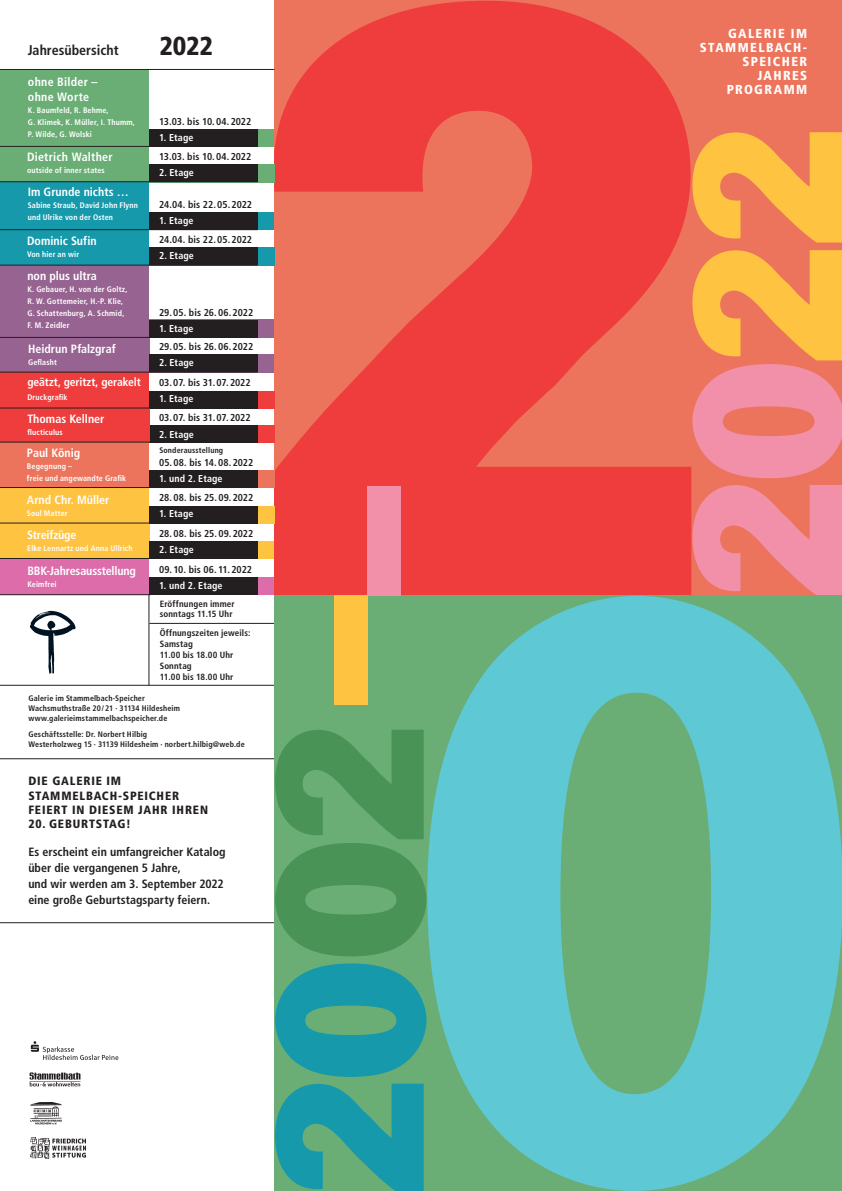
<style>
.page{position:relative;width:842px;height:1191px;background:#fff}
.page>*{position:absolute;margin:0;border:0;box-sizing:border-box;transform-origin:0 0}
.t1{font:800 203.4px "Hamburg";color:#f290aa}
.t2{font:800 202.2px "Hamburg";color:#1599ab}
.t3{font:900 condensed 26px "Frutiger LT Std";color:#231f20}
.t4{font:700 condensed 14px "Frutiger LT Std";color:#231f20}
.t5{font:900 condensed 13px/14px "Frutiger LT Std";letter-spacing:.11em;color:#fff;text-align:right}
.t6{font:700 condensed 12px "Frutiger LT Std";color:#fff}
.t7{font:700 condensed 12px/16px "Frutiger LT Std";color:#231f20}
.t8{font:900 condensed 12px/14.4px "Frutiger LT Std";letter-spacing:.07em;color:#231f20}
.t9{font:700 condensed 12px/14.4px "Frutiger LT Std";letter-spacing:.02em;color:#fff}
.t10{font:700 condensed 11.6px "Frutiger LT Std";letter-spacing:-.01em;color:#fff}
.t11{font:700 condensed 10px "Frutiger LT Std";color:#231f20}
.t12{font:700 condensed 10px "Frutiger LT Std";letter-spacing:.01em;color:#fff}
.t13{font:700 condensed 9px/10.8px "Frutiger LT Std";letter-spacing:.015em;color:#231f20}
.t14{font:700 condensed 8px/12px "Frutiger LT Std";letter-spacing:.02em;color:#fff}
.t15{font:700 condensed 8px/10px "Frutiger LT Std";letter-spacing:.015em;color:#231f20}
.s1{color:#499357}
.s2{color:#fec340}
</style>
<div class="page">
<div style="left:146px;top:320px;width:129px;height:18px;background:#976391"></div>
<div style="left:146px;top:541px;width:129px;height:18px;background:#fec340"></div>
<div style="left:146px;top:577px;width:128px;height:18px;background:#dc6caa"></div>
<hr style="left:149px;top:623px;width:125px;height:1px;background:#231f20">
<div style="left:0;top:546px;width:149px;height:48px;background:#dc6caa"></div>
<img style="left:29px;top:610px;width:47px;height:64px">
<div style="left:148px;top:129px;width:126px;height:18px;background:#6aae76"></div>
<div style="left:149px;top:212px;width:125px;height:18px;background:#1599ab"></div>
<div style="left:146px;top:354px;width:128px;height:18px;background:#976391"></div>
<div style="left:149px;top:129px;width:109px;height:17px;background:#231f20"></div>
<hr style="left:0;top:685px;width:274px;height:1px;background:#231f20">
<hr style="left:0;top:758px;width:274px;height:1px;background:#231f20">
<hr style="left:0;top:922px;width:274px;height:1px;background:#231f20">
<hr style="left:148px;top:594px;width:1px;height:91px;background:#231f20">
<div style="left:274px;top:0;width:568px;height:595px;background:#ed745c"></div>
<svg style="left:274px;top:1px;width:417px;height:594px;fill:#ee3d3c"></svg>
<div style="left:274px;top:595px;width:568px;height:596px;background:#6aae76"></div>
<div style="left:367px;top:486px;width:33px;height:109px;background:#f290aa"></div>
<div style="left:334px;top:595px;width:33px;height:110px;background:#fec340"></div>
<svg style="left:427px;top:596px;width:414px;height:594px;fill:#5ec8d4"></svg>
<svg style="left:841px;top:844px;width:1px;height:95px"></svg>
<div style="left:148px;top:506px;width:126px;height:17px;background:#fec340"></div>
<div style="left:145px;top:470px;width:129px;height:18px;background:#ed745c"></div>
<div style="left:146px;top:425px;width:128px;height:18px;background:#ee3d3c"></div>
<div style="left:146px;top:391px;width:128px;height:17px;background:#ee3d3c"></div>
<div style="left:0;top:265px;width:149px;height:72px;background:#976391"></div>
<div style="left:0;top:337px;width:149px;height:36px;background:#976391"></div>
<div style="left:0;top:69px;width:149px;height:78px;background:#6aae76"></div>
<div style="left:0;top:180px;width:149px;height:85px;background:#1599ab"></div>
<div style="left:0;top:522px;width:149px;height:37px;background:#fec340"></div>
<div style="left:149px;top:164px;width:125px;height:18px;background:#6aae76"></div>
<div style="left:149px;top:247px;width:125px;height:19px;background:#1599ab"></div>
<div style="left:0;top:146px;width:149px;height:35px;background:#6aae76"></div>
<div style="left:149px;top:164px;width:109px;height:17px;background:#231f20"></div>
<div style="left:149px;top:212px;width:109px;height:17px;background:#231f20"></div>
<div style="left:149px;top:247px;width:109px;height:18px;background:#231f20"></div>
<div style="left:149px;top:320px;width:109px;height:17px;background:#231f20"></div>
<div style="left:149px;top:354px;width:109px;height:18px;background:#231f20"></div>
<div style="left:149px;top:391px;width:109px;height:17px;background:#231f20"></div>
<div style="left:149px;top:425px;width:109px;height:18px;background:#231f20"></div>
<div style="left:149px;top:470px;width:109px;height:18px;background:#231f20"></div>
<div style="left:149px;top:506px;width:109px;height:17px;background:#231f20"></div>
<div style="left:149px;top:541px;width:109px;height:18px;background:#231f20"></div>
<div style="left:149px;top:577px;width:109px;height:18px;background:#231f20"></div>
<div style="left:0;top:373px;width:149px;height:35px;background:#ee3d3c"></div>
<div style="left:0;top:408px;width:149px;height:34px;background:#ee3d3c"></div>
<div style="left:0;top:442px;width:149px;height:46px;background:#ed745c"></div>
<div style="left:0;top:487px;width:149px;height:35px;background:#fec340"></div>
<hr style="left:0;top:407px;width:258px;height:1px;background:#231f20">
<hr style="left:0;top:441px;width:258px;height:1px;background:#231f20">
<hr style="left:0;top:522px;width:258px;height:1px;background:#231f20">
<hr style="left:0;top:558px;width:258px;height:1px;background:#231f20">
<hr style="left:0;top:594px;width:151px;height:1px;background:#231f20">
<hr style="left:0;top:487px;width:258px;height:1px;background:#231f20">
<hr style="left:0;top:265px;width:258px;height:1px;background:#231f20">
<hr style="left:0;top:337px;width:258px;height:1px;background:#231f20">
<hr style="left:0;top:181px;width:258px;height:1px;background:#231f20">
<hr style="left:0;top:146px;width:258px;height:1px;background:#231f20">
<hr style="left:0;top:229px;width:258px;height:1px;background:#231f20">
<hr style="left:0;top:371px;width:258px;height:1px;background:#231f20">
<hr style="left:0;top:69px;width:274px;height:1px;background:#231f20">
<img style="left:30px;top:1137px;width:55px;height:21px">
<img style="left:30px;top:1102px;width:32px;height:22px">
<svg style="left:31px;top:1041px;width:87px;height:19px"></svg>
<img style="left:29px;top:1072px;width:52px;height:15px">
<h3 class="t4" style="left:28px;top:42px;width:92px">Jahresübersicht</h3>
<h3 class="t3" style="left:159px;top:30px;width:55px">2022</h3>
<h3 class="t9" style="left:28px;top:75px;width:71px">ohne Bilder – ohne Worte</h3>
<p class="t14" style="left:28px;top:104px;width:109px">K. Baumfeld, R. Behme,<br>G. Klimek, K. Müller, I. Thumm,<br>P. Wilde, G. Wolski</p>
<h3 class="t9" style="left:27px;top:150px;width:87px">Dietrich Walther</h3>
<p class="t14" style="left:27px;top:165px;width:79px">outside of inner states</p>
<h3 class="t6" style="left:28px;top:185px;width:103px">Im Grunde nichts …</h3>
<p class="t14" style="left:28px;top:199px;width:112px">Sabine Straub, David John Flynn und Ulrike von der Osten</p>
<h3 class="t6" style="left:27px;top:234px;width:71px">Dominic Sufin</h3>
<p class="t14" style="left:27px;top:248px;width:54px">Von hier an wir</p>
<h3 class="t6" style="left:27px;top:269px;width:71px">non plus ultra</h3>
<p class="t14" style="left:27px;top:284px;width:102px">K. Gebauer, H. von der Goltz,<br>R. W. Gottemeier, H.-P. Klie,<br>G. Schattenburg, A. Schmid,<br>F. M. Zeidler</p>
<h3 class="t6" style="left:28px;top:342px;width:89px">Heidrun Pfalzgraf</h3>
<p class="t14" style="left:28px;top:356px;width:30px">Geflasht</p>
<h3 class="t10" style="left:27px;top:375px;width:115px">geätzt, geritzt, gerakelt</h3>
<p class="t14" style="left:27px;top:392px;width:42px">Druckgrafik</p>
<h3 class="t6" style="left:27px;top:412px;width:79px">Thomas Kellner</h3>
<p class="t14" style="left:27px;top:426px;width:37px">flucticulus</p>
<h3 class="t6" style="left:27px;top:446px;width:55px">Paul König</h3>
<p class="t14" style="left:27px;top:461px;width:101px">Begegnung –<br>freie und angewandte Grafik</p>
<h3 class="t6" style="left:27px;top:492px;width:84px">Arnd Chr. Müller</h3>
<p class="t14" style="left:27px;top:507px;width:42px">Soul Matter</p>
<h3 class="t6" style="left:27px;top:528px;width:51px">Streifzüge</h3>
<p class="t14" style="left:27px;top:542px;width:107px">Elke Lennartz und Anna Ullrich</p>
<h3 class="t6" style="left:27px;top:564px;width:110px">BBK-Jahresausstellung</h3>
<p class="t14" style="left:27px;top:578px;width:31px">Keimfrei</p>
<p class="t11" style="left:159px;top:116px;width:94px">13.03. bis 10.04.2022</p>
<p class="t12" style="left:159px;top:132px;width:36px">1. Etage</p>
<p class="t11" style="left:159px;top:150px;width:94px">13.03. bis 10.04.2022</p>
<p class="t12" style="left:159px;top:166px;width:36px">2. Etage</p>
<p class="t11" style="left:159px;top:198px;width:95px">24.04. bis 22.05.2022</p>
<p class="t12" style="left:159px;top:214px;width:36px">1. Etage</p>
<p class="t11" style="left:159px;top:233px;width:95px">24.04. bis 22.05.2022</p>
<p class="t12" style="left:159px;top:249px;width:36px">2. Etage</p>
<p class="t11" style="left:159px;top:306px;width:96px">29.05. bis 26.06.2022</p>
<p class="t12" style="left:159px;top:322px;width:36px">1. Etage</p>
<p class="t11" style="left:159px;top:340px;width:96px">29.05. bis 26.06.2022</p>
<p class="t12" style="left:159px;top:356px;width:36px">2. Etage</p>
<p class="t11" style="left:159px;top:376px;width:93px">03.07. bis 31.07.2022</p>
<p class="t12" style="left:159px;top:392px;width:36px">1. Etage</p>
<p class="t11" style="left:159px;top:412px;width:93px">03.07. bis 31.07.2022</p>
<p class="t12" style="left:159px;top:428px;width:36px">2. Etage</p>
<p class="t15" style="left:159px;top:445px;width:65px">Sonderausstellung</p>
<p class="t11" style="left:159px;top:457px;width:96px">05.08. bis 14.08.2022</p>
<p class="t12" style="left:159px;top:473px;width:65px">1. und 2. Etage</p>
<p class="t11" style="left:159px;top:492px;width:96px">28.08. bis 25.09.2022</p>
<p class="t12" style="left:159px;top:508px;width:36px">1. Etage</p>
<p class="t11" style="left:159px;top:527px;width:96px">28.08. bis 25.09.2022</p>
<p class="t12" style="left:159px;top:543px;width:36px">2. Etage</p>
<p class="t11" style="left:159px;top:564px;width:94px">09.10. bis 06.11.2022</p>
<p class="t12" style="left:159px;top:580px;width:65px">1. und 2. Etage</p>
<p class="t13" style="left:160px;top:598px;width:76px">Eröffnungen immer sonntags 11.15 Uhr</p>
<p class="t13" style="left:160px;top:628px;width:92px">Öffnungszeiten jeweils:<br>Samstag<br>11.00 bis 18.00 Uhr<br>Sonntag<br>11.00 bis 18.00 Uhr</p>
<p class="t15" style="left:29px;top:693px;width:153px">Galerie im Stammelbach-Speicher<br>Wachsmuthstraße 20/21 · 31134 Hildesheim www.galerieimstammelbachspeicher.de</p>
<p class="t15" style="left:29px;top:729px;width:218px">Geschäftsstelle: Dr. Norbert Hilbig<br>Westerholzweg 15 · 31139 Hildesheim · norbert.hilbig@web.de</p>
<h3 class="t8" style="left:28px;top:773px;width:181px">DIE GALERIE IM<br>STAMMELBACH-SPEICHER<br>FEIERT IN DIESEM JAHR IHREN</h3>
<h3 class="t8" style="left:28px;top:817px;width:104px">20. GEBURTSTAG!</h3>
<h3 class="t7" style="left:28px;top:844px;width:199px">Es erscheint ein umfangreicher Katalog über die vergangenen 5 Jahre,<br>und wir werden am 3. September 2022 eine große Geburtstagsparty feiern.</h3>
<h2 class="t2" style="left:226px;top:1199px;width:477px;rotate:-90deg">20<span class="s1">02</span></h2>
<h3 class="t5" style="left:700px;top:27px;width:109px">GALERIE IM<br>STAMMELBACH-<br>SPEICHER<br>JAHRES<br>PROGRAMM</h3>
<h1 class="t1" style="left:643px;top:601px;width:477px;rotate:-90deg">20<span class="s2">22</span></h1>
</div>
